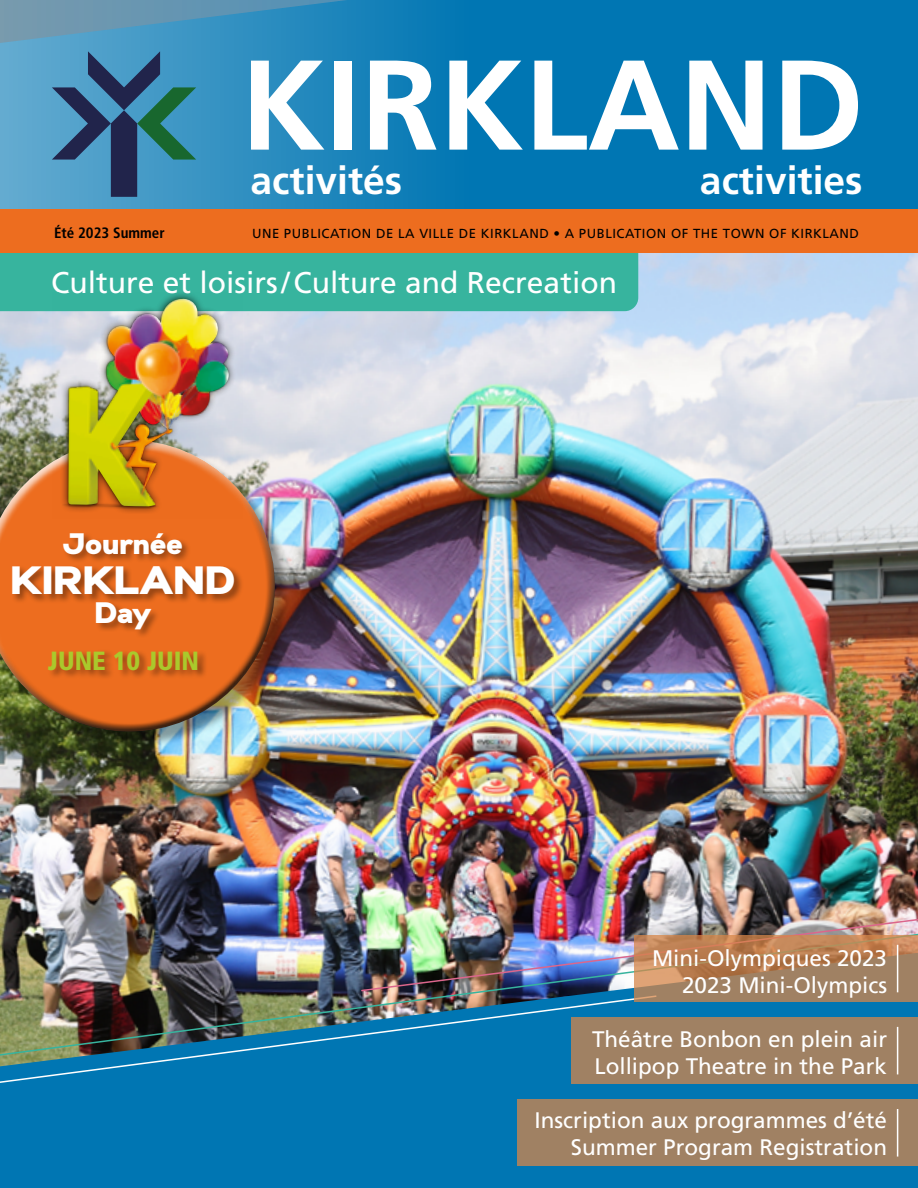
<style>
.page{position:relative;width:918px;height:1188px;background:#fff}
.page>*{position:absolute;margin:0;border:0;box-sizing:border-box;transform-origin:0 0}
.t1{font:700 127.5px "Frutiger LT Std";color:#fff}
.t2{font:39.45px "Gabriel Sans Black";letter-spacing:.02em;color:#fff}
.t3{font:700 39px "Frutiger LT Std";color:#fff}
.t4{font:30px "Frutiger LT Std";color:#fff}
.t5{font:29.55px "Gabriel Sans Black";letter-spacing:-.01em;color:#fff}
.t6{font:900 condensed 26.25px "Frutiger LT Std";color:#aac92c}
.t7{font:22.5px/27px "Frutiger LT Std";color:#fff;text-align:right}
.t8{font:700 condensed 15px "Frutiger LT Std";color:#000}
.t9{font:13.2px "Frutiger LT Std";letter-spacing:.04em;color:#000}
</style>
<div class="page">
<img style="left:0;top:253px;width:918px;height:672px">
<div style="left:0;top:1084px;width:918px;height:104px;background:#0076b3"></div>
<svg style="left:0;top:0;width:918px;height:210px;background:#107eb6"></svg>
<div style="left:0;top:253px;width:638px;height:58px;background:#37b49e"></div>
<div style="left:0;top:210px;width:918px;height:43px;background:#ed6d1f"></div>
<svg style="left:0;top:0;width:459px;height:45px;background:#3e8eb8"></svg>
<svg style="left:52px;top:51px;width:144px;height:146px;background:#3a789a"></svg>
<img style="left:0;top:925px;width:918px;height:92px">
<img style="left:0;top:994px;width:658px;height:133px">
<img style="left:360px;top:863px;width:558px;height:129px">
<div style="left:572px;top:1017px;width:346px;height:67px;background:#a08163"></div>
<svg style="left:634px;top:936px;width:284px;height:66px;background:#b0825b"></svg>
<div style="left:518px;top:1099px;width:400px;height:67px;background:#a08163"></div>
<hr style="left:897px;top:945px;width:1px;height:47px;background:#fff">
<hr style="left:897px;top:1027px;width:1px;height:47px;background:#fff">
<hr style="left:897px;top:1109px;width:1px;height:48px;background:#fff">
<div style="left:0;top:443px;width:292px;height:306px;background:#000;opacity:.38"></div>
<div style="left:0;top:431px;width:287px;height:301px;background:#fff;opacity:.75"></div>
<div style="left:0;top:431px;width:261px;height:228px;background:#fff;opacity:.75"></div>
<div style="left:0;top:486px;width:285px;height:246px;background:#000;opacity:.75"></div>
<div style="left:12px;top:531px;width:232px;height:149px;background:#000;opacity:.38"></div>
<img style="left:53px;top:292px;width:190px;height:227px">
<div style="left:60px;top:290px;width:177px;height:224px;background:#000;opacity:.75"></div>
<img style="left:68px;top:299px;width:162px;height:207px">
<h1 class="t1" style="left:241px;top:30px;width:625px">KIRKLAND</h1>
<h3 class="t3" style="left:251px;top:157px;width:153px">activités</h3>
<h3 class="t3" style="left:700px;top:157px;width:164px">activities</h3>
<p class="t8" style="left:54px;top:224px;width:112px">Été 2023 Summer</p>
<p class="t9" style="left:252px;top:226px;width:609px">UNE PUBLICATION DE LA VILLE DE KIRKLAND • A PUBLICATION OF THE TOWN OF KIRKLAND</p>
<h3 class="t4" style="left:51px;top:264px;width:567px">Culture et loisirs/Culture and Recreation</h3>
<h3 class="t5" style="left:63px;top:526px;width:122px">Journée</h3>
<h2 class="t2" style="left:11px;top:556px;width:227px">KIRKLAND</h2>
<h3 class="t5" style="left:96px;top:595px;width:58px">Day</h3>
<p class="t6" style="left:48px;top:645px;width:153px">JUNE 10 JUIN</p>
<p class="t7" style="left:652px;top:945px;width:237px">Mini-Olympiques 2023<br>2023 Mini-Olympics</p>
<p class="t7" style="left:592px;top:1026px;width:297px;text-align:left">Théâtre Bonbon en plein air<br>Lollipop Theatre in the Park</p>
<p class="t7" style="left:535px;top:1107px;width:354px">Inscription aux programmes d’été<br>Summer Program Registration</p>
</div>
